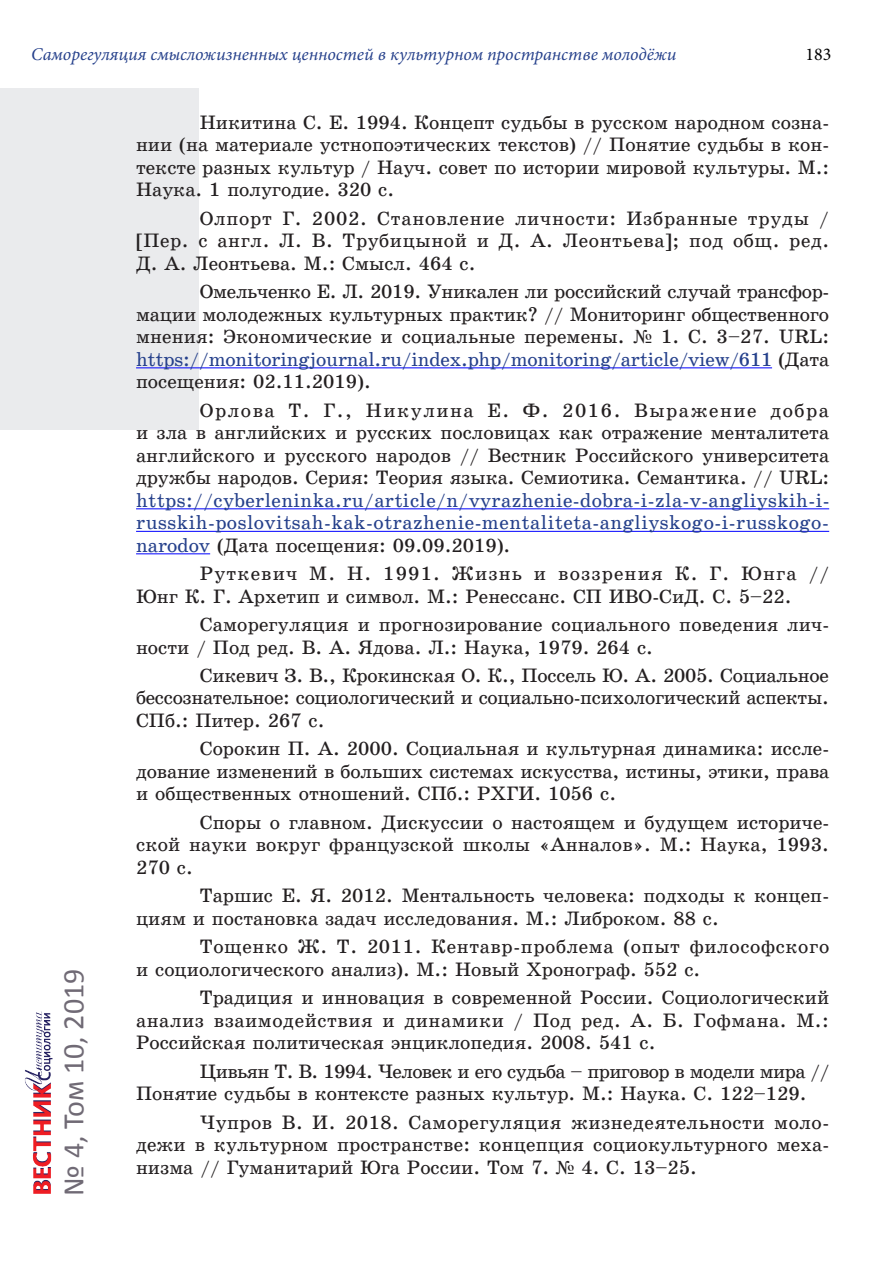
<style>
.page{position:relative;width:893px;height:1263px;background:#fff}
.page>*{position:absolute;margin:0;border:0;box-sizing:border-box;transform-origin:0 0}
.t1{font:30px "Calibri";color:#706a75}
.Список_Библио_Без_ци{font:19.5px/22.5px "School Book C";color:#231f20;text-align:justify}
.Список_Библио_Без_ци-2{font:19.5px/22.5px "School Book C";letter-spacing:.03em;color:#231f20}
.t2{font:italic 18px "Minion Pro";color:#25408b}
.t3{font:18px "Minion Pro";color:#000}
.s1{font-family:"Times New Roman"}
.s2{color:#25408b}
</style>
<div class="page">
<div style="left:0;top:88px;width:198px;height:341px;background:#eaebed"></div>
<hr style="left:136px;top:368px;width:636px;height:1px;background:#00f">
<hr style="left:136px;top:509px;width:693px;height:1px;background:#00f">
<hr style="left:136px;top:531px;width:693px;height:1px;background:#00f">
<hr style="left:136px;top:554px;width:74px;height:1px;background:#00f">
<img style="left:24px;top:1011px;width:29px;height:183px">
<p class="t2" style="left:31px;top:42px;width:647px">Саморегуляция смысложизненных ценностей в культурном пространстве молодёжи</p>
<p class="t3" style="left:805px;top:42px;width:27px">183</p>
<h1 class="t1" style="left:55px;top:1196px;width:229px;rotate:-90deg">№ 4, Том 10, 2019</h1>
<p class="Список_Библио_Без_ци" style="left:136px;top:111px;width:695px;text-indent:64px">Никитина С. Е. 1994. Концепт судьбы в русском народном созна&shy;нии (на материале устнопоэтических текстов) // Понятие судьбы в кон&shy;тексте разных культур / Науч. совет по истории мировой культуры. М.:<br>Наука. 1 полугодие. 320 с.</p>
<p class="Список_Библио_Без_ци" style="left:136px;top:207px;width:695px;text-indent:64px">Олпорт Г. 2002. Становление личности: Избранные труды / [Пер. с англ. Л. В. Трубицыной и Д. А. Леонтьева]; под общ. ред.<br>Д. А. Леонтьева. М.: Смысл. 464 с.</p>
<p class="Список_Библио_Без_ци" style="left:136px;top:280px;width:695px;text-indent:64px">Омельченко Е. Л. 2019. Уникален ли российский случай трансфор&shy;мации молодежных культурных практик? // Мониторинг общественного мнения: Экономические и социальные перемены. <span class="s1">№</span> 1. С. 3–27. URL: <span class="s2">https://monitoringjournal.ru/index.php/monitoring/article/view/611</span> (Дата посещения: 02.11.2019).</p>
<p class="Список_Библио_Без_ци" style="left:136px;top:399px;width:695px;text-indent:64px">Орлова Т. Г., Никулина Е. Ф. 2016. Выражение добра и зла в английских и русских пословицах как отражение менталитета английского и русского народов // Вестник Российского университета дружбы народов. Серия: Теория языка. Семиотика. Семантика. // URL: <span class="s2">https://cyberleninka.ru/article/n/vyrazhenie-dobra-i-zla-v-angliyskih-i&shy;russkih-poslovitsah-kak-otrazhenie-mentaliteta-angliyskogo-i-russkogo&shy;narodov</span> (Дата посещения: 09.09.2019).</p>
<p class="Список_Библио_Без_ци" style="left:136px;top:562px;width:695px;text-indent:64px">Руткевич М. Н. 1991. Жизнь и воззрения К. Г. Юнга //<br>Юнг К. Г. Архетип и символ. М.: Ренессанс. СП ИВО-СиД. С. 5–22.</p>
<p class="Список_Библио_Без_ци" style="left:136px;top:613px;width:695px;text-indent:64px">Саморегуляция и прогнозирование социального поведения лич&shy;ности / Под ред. В. А. Ядова. Л.: Наука, 1979. 264 с.</p>
<p class="Список_Библио_Без_ци" style="left:136px;top:664px;width:694px;text-indent:64px">Сикевич З. В., Крокинская О. К., Поссель Ю. А. 2005. Социальное бессознательное: социологический и социально-психологический аспекты.<br>СПб.: Питер. 267 с.</p>
<p class="Список_Библио_Без_ци" style="left:136px;top:738px;width:695px;text-indent:64px">Сорокин П. А. 2000. Социальная и культурная динамика: иссле&shy;дование изменений в больших системах искусства, истины, этики, права и общественных отношений. СПб.: РХГИ. 1056 с.</p>
<p class="Список_Библио_Без_ци" style="left:136px;top:811px;width:695px;text-indent:64px">Споры о главном. Дискуссии о настоящем и будущем историче&shy;ской науки вокруг французской школы «Анналов». М.: Наука, 1993.<br>270 с.</p>
<p class="Список_Библио_Без_ци" style="left:136px;top:885px;width:695px;text-indent:64px">Таршис Е. Я. 2012. Ментальность человека: подходы к концеп&shy;циям и постановка задач исследования. М.: Либроком. 88 с.</p>
<p class="Список_Библио_Без_ци-2" style="left:136px;top:936px;width:695px;text-indent:64px">Тощенко Ж. Т. 2011. Кентавр-проблема (опыт философского и социологического анализ). М.: Новый Хронограф. 552 с.</p>
<p class="Список_Библио_Без_ци" style="left:136px;top:987px;width:695px;text-indent:64px">Традиция и инновация в современной России. Социологический анализ взаимодействия и динамики / Под ред. А. Б. Гофмана. М.:<br>Российская политическая энциклопедия. 2008. 541 с.</p>
<p class="Список_Библио_Без_ци" style="left:136px;top:1060px;width:695px;text-indent:64px">Цивьян Т. В. 1994. Человек и его судьба – приговор в модели мира //<br>Понятие судьбы в контексте разных культур. М.: Наука. С. 122–129.</p>
<p class="Список_Библио_Без_ци" style="left:136px;top:1111px;width:695px;text-indent:64px">Чупров В. И. 2018. Саморегуляция жизнедеятельности моло&shy;дежи в культурном пространстве: концепция социокультурного меха&shy;низма // Гуманитарий Юга России. Том 7. <span class="s1">№</span> 4. С. 13–25.</p>
</div>
